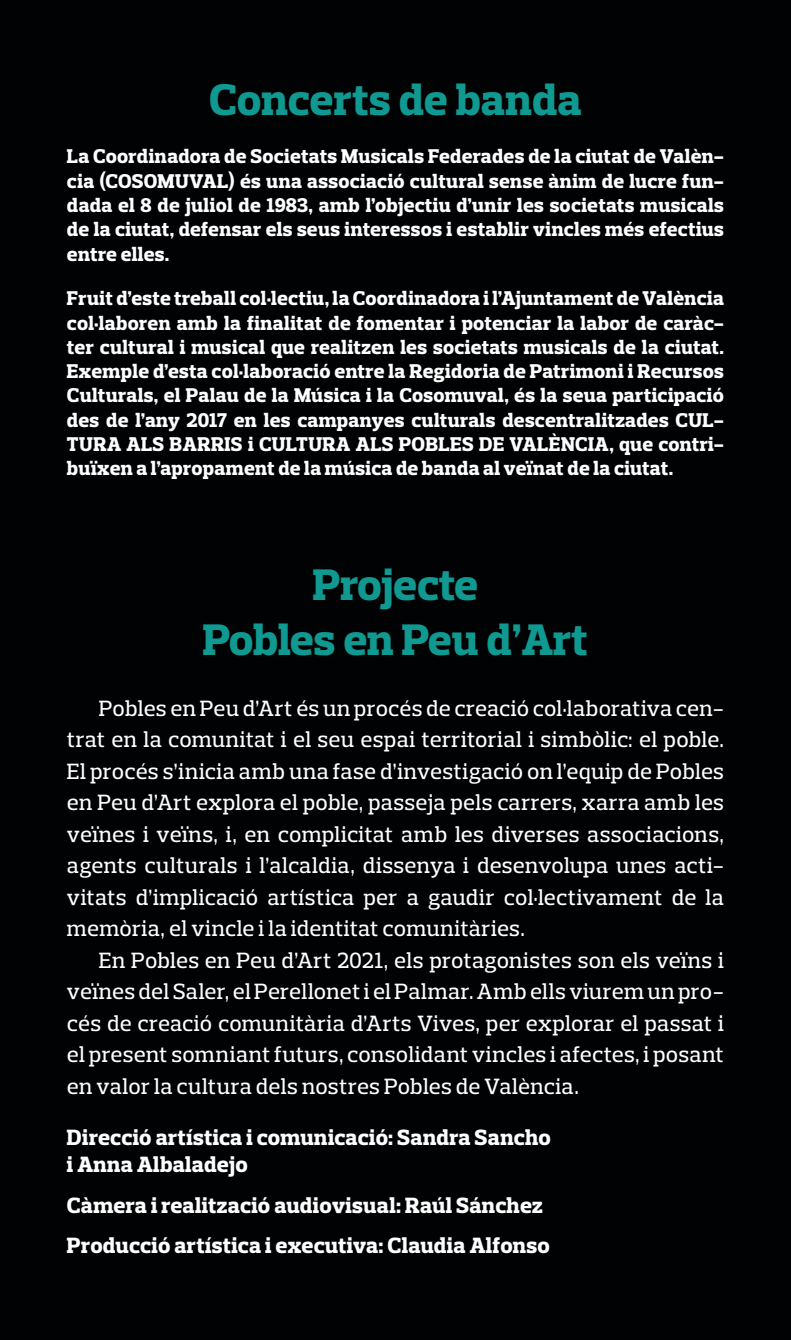
<style>
.page{position:relative;width:791px;height:1340px;background:#fff}
.page>*{position:absolute;margin:0;border:0;box-sizing:border-box;transform-origin:0 0}
.POBLE{font:800 45px "Prelo Slab";color:#109990}
.POBLE-2{font:500 22.5px/31.5px "Prelo Slab";letter-spacing:.01em;color:#fff;text-align:justify}
.POBLE-3{font:800 22.5px "Prelo Slab";letter-spacing:.01em;color:#fff}
.POBLE-4{font:800 20.25px/24.3px "Prelo Slab";letter-spacing:.015em;color:#fff;text-align:justify}
</style>
<div class="page">
<div style="left:0;top:0;width:791px;height:1339px;background:#010203"></div>
<p class="POBLE" style="left:209px;top:72px;width:374px">Concerts de banda</p>
<p class="POBLE-4" style="left:67px;top:144px;width:658px">La Coordinadora de Societats Musicals Federades de la ciutat de Valèn&shy;cia (COSOMUVAL) és una associació cultural sense ànim de lucre fun&shy;dada el 8 de juliol de 1983, amb l’objectiu d’unir les societats musicals de la ciutat, defensar els seus interessos i establir vincles més efectius entre elles.</p>
<p class="POBLE-4" style="left:67px;top:286px;width:659px">Fruit d’este treball col·lectiu, la Coordinadora i l’Ajuntament de València col·laboren amb la finalitat de fomentar i potenciar la labor de caràc&shy;ter cultural i musical que realitzen les societats musicals de la ciutat.<br>Exemple d’esta col·laboració entre la Regidoria de Patrimoni i Recursos Culturals, el Palau de la Música i la Cosomuval, és la seua participació des de l’any 2017 en les campanyes culturals descentralitzades CUL-TURA ALS BARRIS i CULTURA ALS POBLES DE VALÈNCIA, que contri&shy;buïxen a l’apropament de la música de banda al veïnat de la ciutat.</p>
<p class="POBLE" style="left:313px;top:557px;width:167px">Projecte</p>
<p class="POBLE" style="left:203px;top:611px;width:387px">Pobles en Peu d’Art</p>
<p class="POBLE-2" style="left:67px;top:692px;width:659px;text-indent:32px">Pobles en Peu d’Art és un procés de creació col·laborativa cen&shy;trat en la comunitat i el seu espai territorial i simbòlic: el poble.<br>El procés s’inicia amb una fase d’investigació on l’equip de Pobles en Peu d’Art explora el poble, passeja pels carrers, xarra amb les veïnes i veïns, i, en complicitat amb les diverses associacions, agents culturals i l’alcaldia, dissenya i desenvolupa unes acti&shy;vitats d’implicació artística per a gaudir col·lectivament de la memòria, el vincle i la identitat comunitàries.</p>
<p class="POBLE-2" style="left:67px;top:944px;width:658px;text-indent:32px">En Pobles en Peu d’Art 2021, els protagonistes son els veïns i veïnes del Saler, el Perellonet i el Palmar. Amb ells viurem un pro&shy;cés de creació comunitària d’Arts Vives, per explorar el passat i el present somniant futurs, consolidant vincles i afectes, i posant en valor la cultura dels nostres Pobles de València.</p>
<p class="POBLE-3" style="left:67px;top:1123px;width:485px">Direcció artística i comunicació: Sandra Sancho</p>
<p class="POBLE-3" style="left:67px;top:1150px;width:182px">i Anna Albaladejo</p>
<p class="POBLE-3" style="left:67px;top:1191px;width:477px">Càmera i realització audiovisual: Raúl Sánchez</p>
<p class="POBLE-3" style="left:67px;top:1231px;width:484px">Producció artística i executiva: Claudia Alfonso</p>
</div>
